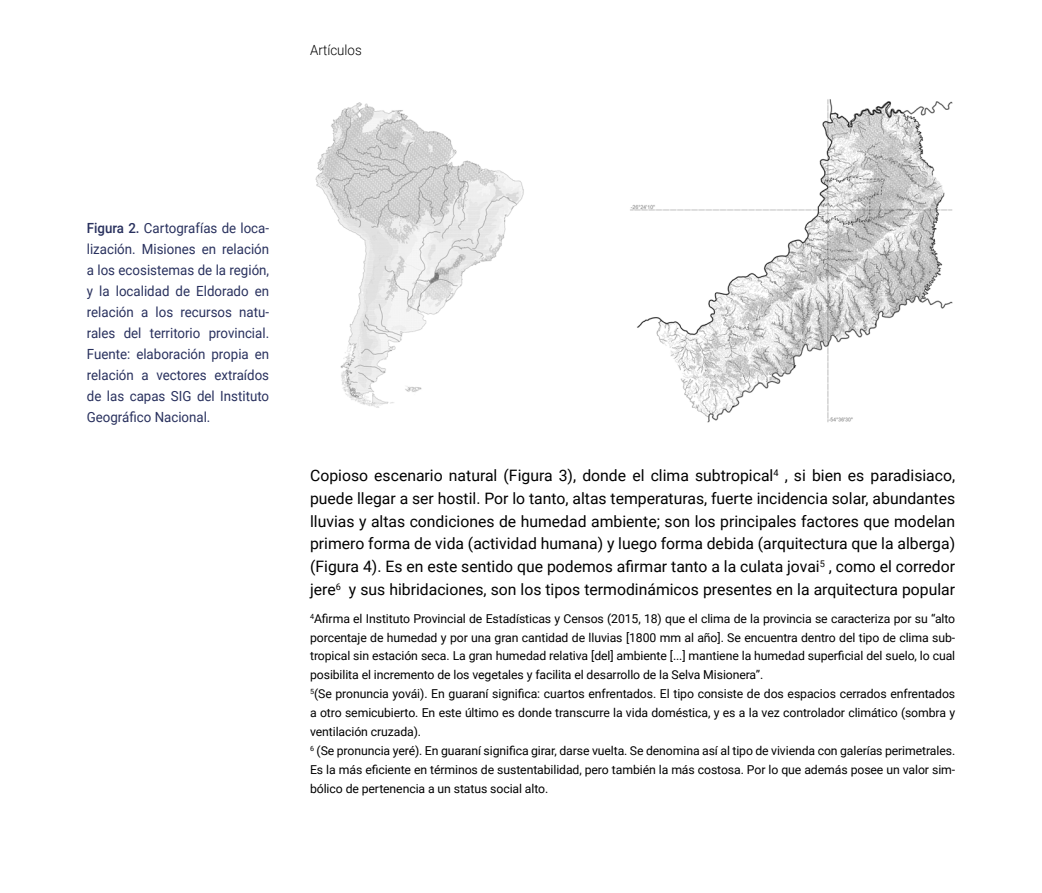
<style>
.page{position:relative;width:1042px;height:893px;background:#fff}
.page>*{position:absolute;margin:0;border:0;box-sizing:border-box;transform-origin:0 0}
.Heading_1{font:15.75px/22.8px "Roboto";color:#000;text-align:justify}
.Resaltado_texto_-_II{font:14px/21px "Roboto";color:#29315e;text-align:justify;scale:.95 1}
.Resaltado_texto_-_II-2{font:300 14px "Roboto";color:#000;scale:.95 1}
.Heading_1-2{font:12.25px/18.9px "Roboto";letter-spacing:-.01em;color:#000;text-align:justify}
.s1{font-weight:500}
</style>
<div class="page">
<img style="left:315px;top:99px;width:638px;height:324px">
<p class="Resaltado_texto_-_II-2" style="left:310px;top:40px;width:56px">Artículos</p>
<p class="Resaltado_texto_-_II" style="left:87px;top:216px;width:193px"><span class="s1">Figura 2.</span> Cartografías de loca&shy;lización. Misiones en relación a los ecosistemas de la región, y la localidad de Eldorado en relación a los recursos natu&shy;rales del territorio provincial.<br>Fuente: elaboración propia en relación a vectores extraídos de las capas SIG del Instituto Geográfico Nacional.</p>
<p class="Heading_1" style="left:310px;top:463px;width:646px">Copioso escenario natural (Figura 3), donde el clima subtropical<sup>4</sup> , si bien es paradisiaco, puede llegar a ser hostil. Por lo tanto, altas temperaturas, fuerte incidencia solar, abundantes lluvias y altas condiciones de humedad ambiente; son los principales factores que modelan primero forma de vida (actividad humana) y luego forma debida (arquitectura que la alberga) (Figura 4). Es en este sentido que podemos afirmar tanto a la culata jovai<sup>5</sup> , como el corredor jere<sup>6</sup> y sus hibridaciones, son los tipos termodinámicos presentes en la arquitectura popular</p>
<p class="Heading_1-2" style="left:310px;top:608px;width:646px"><sup>4</sup>Afirma el Instituto Provincial de Estadísticas y Censos (2015, 18) que el clima de la provincia se caracteriza por su “alto porcentaje de humedad y por una gran cantidad de lluvias [1800 mm al año]. Se encuentra dentro del tipo de clima sub&shy;tropical sin estación seca. La gran humedad relativa [del] ambiente [...] mantiene la humedad superficial del suelo, lo cual posibilita el incremento de los vegetales y facilita el desarrollo de la Selva Misionera”.</p>
<p class="Heading_1-2" style="left:310px;top:684px;width:646px"><sup>5</sup>(Se pronuncia yovái). En guaraní significa: cuartos enfrentados. El tipo consiste de dos espacios cerrados enfrentados a otro semicubierto. En este último es donde transcurre la vida doméstica, y es a la vez controlador climático (sombra y ventilación cruzada).</p>
<p class="Heading_1-2" style="left:310px;top:741px;width:646px"><sup>6</sup> (Se pronuncia yeré). En guaraní significa girar, darse vuelta. Se denomina así al tipo de vivienda con galerías perimetrales.<br>Es la más eficiente en términos de sustentabilidad, pero también la más costosa. Por lo que además posee un valor sim&shy;bólico de pertenencia a un status social alto.</p>
</div>
